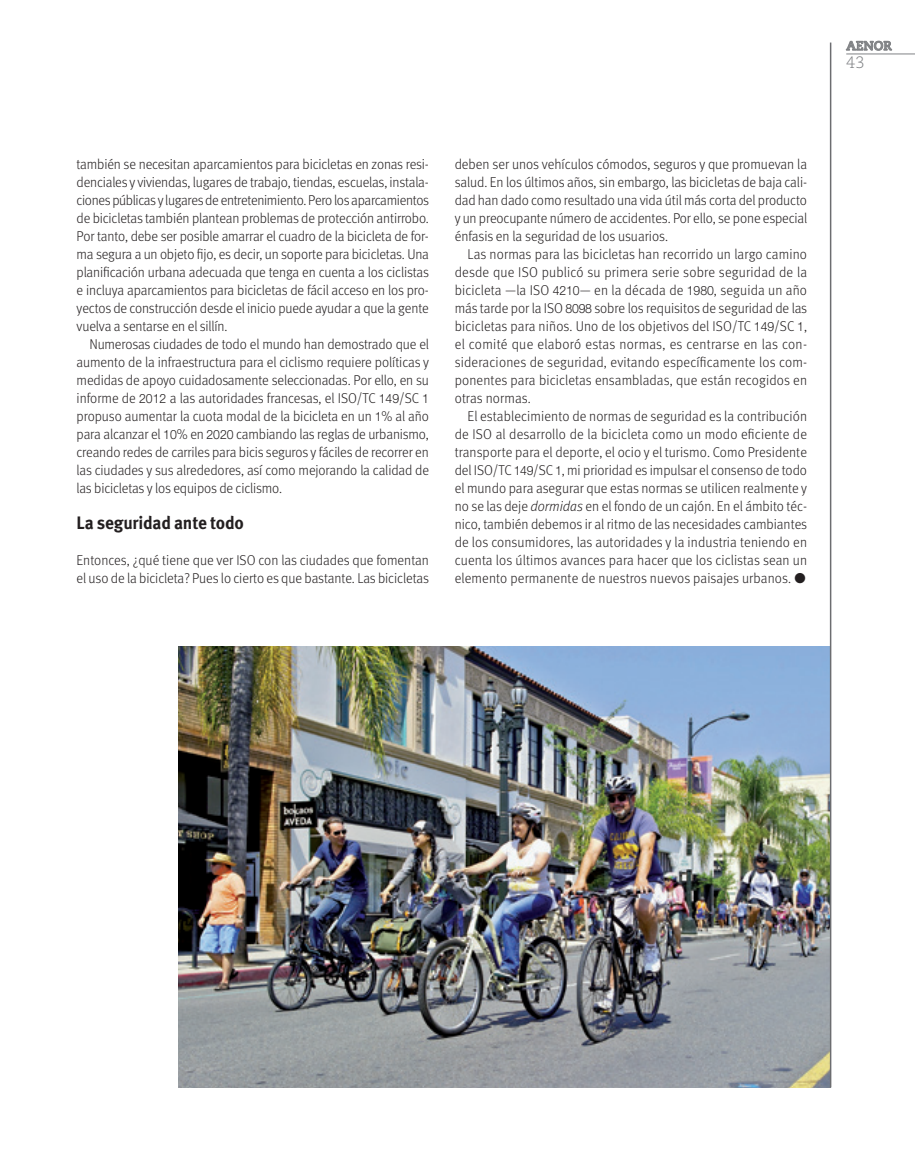
<style>
.page{position:relative;width:915px;height:1170px;background:#fff}
.page>*{position:absolute;margin:0;border:0;box-sizing:border-box;transform-origin:0 0}
.ladillo{font:700 18px "Meta Pro";letter-spacing:-.01em;color:#231f20;scale:.96 1}
.t1{font:300 16.5px "Caecilia LT Std";color:#808285}
.Texto{font:300 14.25px/18px "Meta Pro";letter-spacing:-.005em;color:#231f20;text-align:justify;scale:.96 1}
.t2{font:700 12.75px "Caecilia LT Std";color:#808285}
.s1{font-family:"Helvetica Neue LT Std";font-size:12.75px}
.s2{font-style:italic}
</style>
<div class="page">
<img style="left:178px;top:646px;width:651px;height:441px">
<hr style="left:829px;top:43px;width:2px;height:1044px;background:#6c6d70">
<svg style="left:846px;top:41px;width:45px;height:10px"></svg>
<hr style="left:846px;top:54px;width:68px;height:1px;background:#808285">
<p class="Texto" style="left:77px;top:154px;width:368px">también se necesitan aparcamientos para bicicletas en zonas resi&shy;denciales y viviendas, lugares de trabajo, tiendas, escuelas, instala&shy;ciones públicas y lugares de entretenimiento. Pero los aparcamientos de bicicletas también plantean problemas de protección antirrobo.<br>Por tanto, debe ser posible amarrar el cuadro de la bicicleta de for&shy;ma segura a un objeto fijo, es decir, un soporte para bicicletas. Una planificación urbana adecuada que tenga en cuenta a los ciclistas e incluya aparcamientos para bicicletas de fácil acceso en los pro&shy;yectos de construcción desde el inicio puede ayudar a que la gente vuelva a sentarse en el sillín.</p>
<p class="Texto" style="left:77px;top:334px;width:368px;text-indent:13px">Numerosas ciudades de todo el mundo han demostrado que el aumento de la infraestructura para el ciclismo requiere políticas y medidas de apoyo cuidadosamente seleccionadas. Por ello, en su informe de <span class="s1">2012</span> a las autoridades francesas, el ISO/TC <span class="s1">149</span>/SC <span class="s1">1 </span>propuso aumentar la cuota modal de la bicicleta en un <span class="s1">1</span>% al año para alcanzar el <span class="s1">10</span>% en <span class="s1">2020</span> cambiando las reglas de urbanismo, creando redes de carriles para bicis seguros y fáciles de recorrer en las ciudades y sus alrededores, así como mejorando la calidad de las bicicletas y los equipos de ciclismo.</p>
<p class="ladillo" style="left:77px;top:508px;width:176px">La seguridad ante todo</p>
<p class="Texto" style="left:77px;top:550px;width:368px">Entonces, ¿qué tiene que ver ISO con las ciudades que fomentan el uso de la bicicleta? Pues lo cierto es que bastante. Las bicicletas</p>
<p class="Texto" style="left:454px;top:154px;width:369px">deben ser unos vehículos cómodos, seguros y que promuevan la salud. En los últimos años, sin embargo, las bicicletas de baja cali&shy;dad han dado como resultado una vida útil más corta del producto y un preocupante número de accidentes. Por ello, se pone especial énfasis en la seguridad de los usuarios.</p>
<p class="Texto" style="left:454px;top:244px;width:368px;text-indent:13px">Las normas para las bicicletas han recorrido un largo camino desde que ISO publicó su primera serie sobre seguridad de la bicicleta —la ISO <span class="s1">4210</span>— en la década de <span class="s1">1980</span>, seguida un año más tarde por la ISO <span class="s1">8098</span> sobre los requisitos de seguridad de las bicicletas para niños. Uno de los objetivos del ISO/TC <span class="s1">149</span>/SC <span class="s1">1</span>, el comité que elaboró estas normas, es centrarse en las con&shy;sideraciones de seguridad, evitando específicamente los com&shy;ponentes para bicicletas ensambladas, que están recogidos en otras normas.</p>
<p class="Texto" style="left:454px;top:406px;width:368px;text-indent:13px">El establecimiento de normas de seguridad es la contribución de ISO al desarrollo de la bicicleta como un modo eficiente de transporte para el deporte, el ocio y el turismo. Como Presidente del ISO/TC <span class="s1">149</span>/SC <span class="s1">1</span>, mi prioridad es impulsar el consenso de todo el mundo para asegurar que estas normas se utilicen realmente y no se las deje <span class="s2">dormidas</span> en el fondo de un cajón. En el ámbito téc&shy;nico, también debemos ir al ritmo de las necesidades cambiantes de los consumidores, las autoridades y la industria teniendo en cuenta los últimos avances para hacer que los ciclistas sean un elemento permanente de nuestros nuevos paisajes urbanos. ●</p>
<p class="t2" style="left:846px;top:38px;width:47px">AENOR</p>
<p class="t1" style="left:846px;top:53px;width:20px">43</p>
</div>
